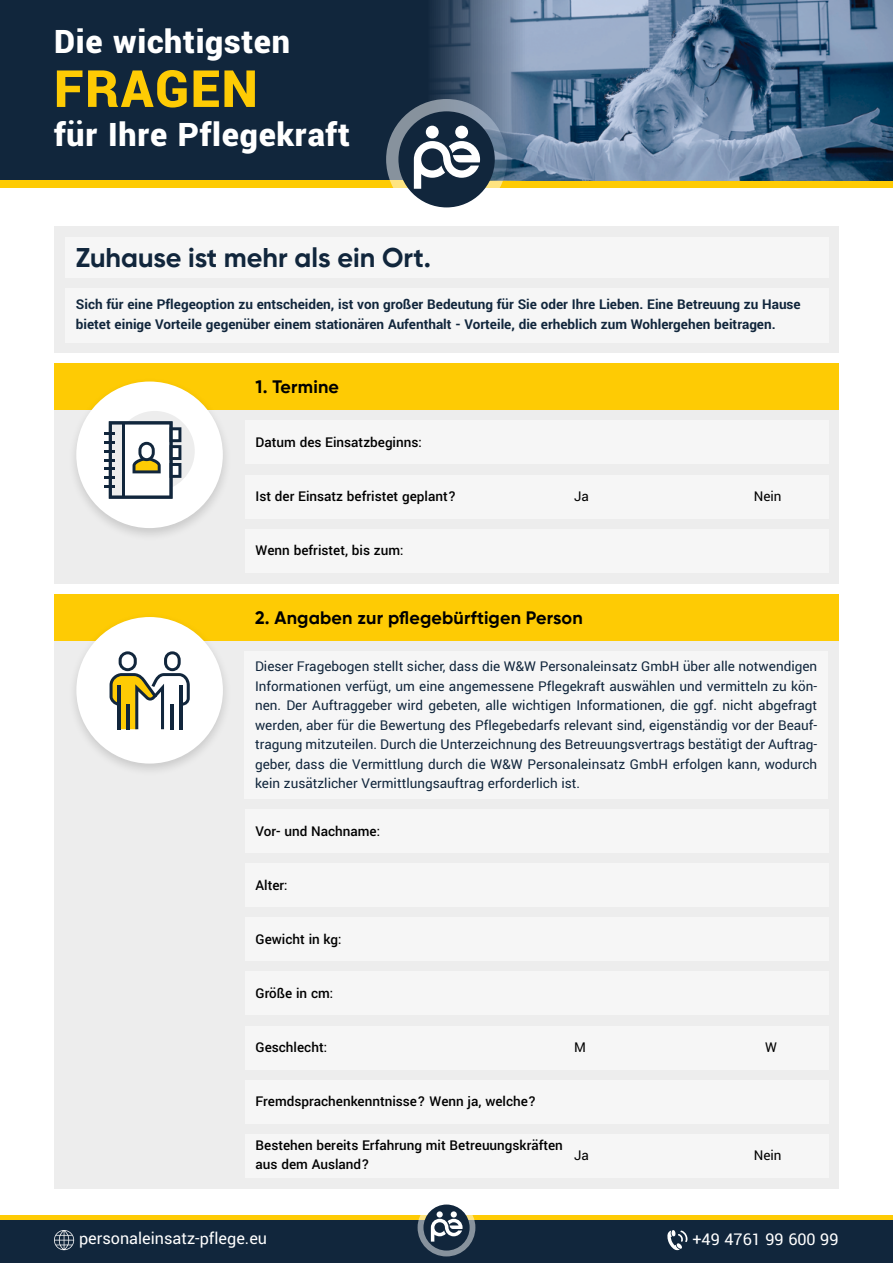
<style>
.page{position:relative;width:893px;height:1263px;background:#fff}
.page>*{position:absolute;margin:0;border:0;box-sizing:border-box;transform-origin:0 0}
.t1{font:900 57px "Yantramanav";letter-spacing:.03em;color:#fecb04}
.t2{font:900 36px "Yantramanav";letter-spacing:.02em;color:#fff}
.t3{font:700 27px "Gilroy";color:#11263c}
.t4{font:700 18px "Gilroy";letter-spacing:.01em;color:#000}
.t5{font:18px "Yantramanav";color:#fff}
.t6{font:15px/19.5px "Yantramanav";color:#11263c;text-align:justify}
.t7{font:500 15px/19.5px "Yantramanav";color:#000}
.t8{font:700 15px/19.5px "Yantramanav";color:#11263c}
.t9{font:15px "Yantramanav";color:#000}
</style>
<div class="page">
<div style="left:54px;top:368px;width:785px;height:215px;background:#ededed"></div>
<div style="left:54px;top:640px;width:785px;height:548px;background:#ededed"></div>
<div style="left:54px;top:227px;width:785px;height:126px;background:#ededed"></div>
<div style="left:245px;top:1134px;width:583px;height:44px;background:#f6f6f6"></div>
<div style="left:245px;top:809px;width:583px;height:43px;background:#f6f6f6"></div>
<div style="left:65px;top:288px;width:763px;height:54px;background:#f6f6f6"></div>
<div style="left:245px;top:529px;width:583px;height:44px;background:#f6f6f6"></div>
<div style="left:245px;top:475px;width:583px;height:43px;background:#f6f6f6"></div>
<div style="left:245px;top:421px;width:583px;height:43px;background:#f6f6f6"></div>
<div style="left:65px;top:237px;width:763px;height:40px;background:#f6f6f6"></div>
<div style="left:245px;top:863px;width:583px;height:44px;background:#f6f6f6"></div>
<div style="left:245px;top:917px;width:583px;height:44px;background:#f6f6f6"></div>
<div style="left:245px;top:971px;width:583px;height:44px;background:#f6f6f6"></div>
<div style="left:245px;top:1026px;width:583px;height:43px;background:#f6f6f6"></div>
<div style="left:245px;top:1080px;width:583px;height:43px;background:#f6f6f6"></div>
<div style="left:54px;top:364px;width:785px;height:46px;background:#fecb04"></div>
<div style="left:54px;top:594px;width:785px;height:46px;background:#fecb04"></div>
<div style="left:0;top:0;width:893px;height:180px;background:#11263c"></div>
<div style="left:0;top:180px;width:893px;height:7px;background:#fecb04"></div>
<svg style="left:386px;top:99px;width:121px;height:121px"></svg>
<img style="left:428px;top:0;width:465px;height:180px">
<div style="left:398px;top:111px;width:97px;height:96px;background:#11263c;border-radius:50%"></div>
<svg style="left:414px;top:126px;width:66px;height:63px"></svg>
<div style="left:67px;top:377px;width:165px;height:165px;background:#000;opacity:.15"></div>
<div style="left:76px;top:381px;width:147px;height:147px;background:#fff;border-radius:50%"></div>
<svg style="left:104px;top:411px;width:91px;height:88px"></svg>
<hr style="left:122px;top:423px;width:3px;height:74px;background:#11263c">
<div style="left:67px;top:612px;width:165px;height:165px;background:#000;opacity:.15"></div>
<div style="left:76px;top:617px;width:147px;height:146px;background:#fff;border-radius:50%"></div>
<svg style="left:110px;top:651px;width:80px;height:78px"></svg>
<hr style="left:117px;top:685px;width:3px;height:44px;background:#11263c">
<hr style="left:126px;top:704px;width:3px;height:25px;background:#11263c">
<div style="left:0;top:1220px;width:893px;height:43px;background:#11263c"></div>
<hr style="left:0;top:1216px;width:893px;height:4px;background:#fecb04">
<svg style="left:418px;top:1198px;width:57px;height:58px"></svg>
<div style="left:423px;top:1204px;width:47px;height:46px;background:#11263c;border-radius:50%"></div>
<svg style="left:431px;top:1211px;width:32px;height:30px"></svg>
<svg style="left:54px;top:1230px;width:20px;height:20px"></svg>
<svg style="left:667px;top:1230px;width:21px;height:20px"></svg>
<div style="left:244px;top:651px;width:584px;height:148px;background:#f6f6f6"></div>
<h2 class="t2" style="left:54px;top:19px;width:238px">Die wichtigsten</h2>
<h1 class="t1" style="left:54px;top:53px;width:205px">FRAGEN</h1>
<h2 class="t2" style="left:54px;top:112px;width:297px">für Ihre Pflegekraft</h2>
<h3 class="t3" style="left:76px;top:241px;width:357px">Zuhause ist mehr als ein Ort.</h3>
<p class="t8" style="left:76px;top:295px;width:726px">Sich für eine Pflegeoption zu entscheiden, ist von großer Bedeutung für Sie oder Ihre Lieben. Eine Betreuung zu Hause bietet einige Vorteile gegenüber einem stationären Aufenthalt - Vorteile, die erheblich zum Wohlergehen beitragen.</p>
<p class="t4" style="left:256px;top:375px;width:85px">1. Termine</p>
<p class="t7" style="left:256px;top:432px;width:168px">Datum des Einsatzbeginns:</p>
<p class="t7" style="left:256px;top:487px;width:202px">Ist der Einsatz befristet geplant?</p>
<p class="t7" style="left:256px;top:541px;width:150px">Wenn befristet, bis zum:</p>
<p class="t9" style="left:574px;top:487px;width:16px">Ja</p>
<p class="t9" style="left:754px;top:487px;width:29px">Nein</p>
<p class="t4" style="left:255px;top:606px;width:329px">2. Angaben zur pflegebürftigen Person</p>
<p class="t6" style="left:255px;top:657px;width:564px">Dieser Fragebogen stellt sicher, dass die W&amp;W Personaleinsatz GmbH über alle notwendigen Informationen verfügt, um eine angemessene Pflegekraft auswählen und vermitteln zu kön&shy;nen. Der Auftraggeber wird gebeten, alle wichtigen Informationen, die ggf. nicht abgefragt werden, aber für die Bewertung des Pflegebedarfs relevant sind, eigenständig vor der Beauf&shy;tragung mitzuteilen. Durch die Unterzeichnung des Betreuungsvertrags bestätigt der Auftrag&shy;geber, dass die Vermittlung durch die W&amp;W Personaleinsatz GmbH erfolgen kann, wodurch kein zusätzlicher Vermittlungsauftrag erforderlich ist.</p>
<p class="t7" style="left:256px;top:821px;width:126px">Vor- und Nachname:</p>
<p class="t7" style="left:256px;top:875px;width:34px">Alter:</p>
<p class="t7" style="left:256px;top:929px;width:88px">Gewicht in kg:</p>
<p class="t7" style="left:256px;top:983px;width:79px">Größe in cm:</p>
<p class="t7" style="left:256px;top:1038px;width:73px">Geschlecht:</p>
<p class="t9" style="left:574px;top:1038px;width:13px">M</p>
<p class="t9" style="left:765px;top:1038px;width:13px">W</p>
<p class="t7" style="left:256px;top:1092px;width:282px">Fremdsprachenkenntnisse? Wenn ja, welche?</p>
<p class="t7" style="left:256px;top:1136px;width:309px">Bestehen bereits Erfahrung mit Betreuungskräften aus dem Ausland?</p>
<p class="t9" style="left:574px;top:1146px;width:16px">Ja</p>
<p class="t9" style="left:754px;top:1146px;width:29px">Nein</p>
<p class="t5" style="left:79px;top:1228px;width:190px">personaleinsatz-pflege.eu</p>
<p class="t5" style="left:692px;top:1228px;width:148px">+49 4761 99 600 99</p>
</div>
